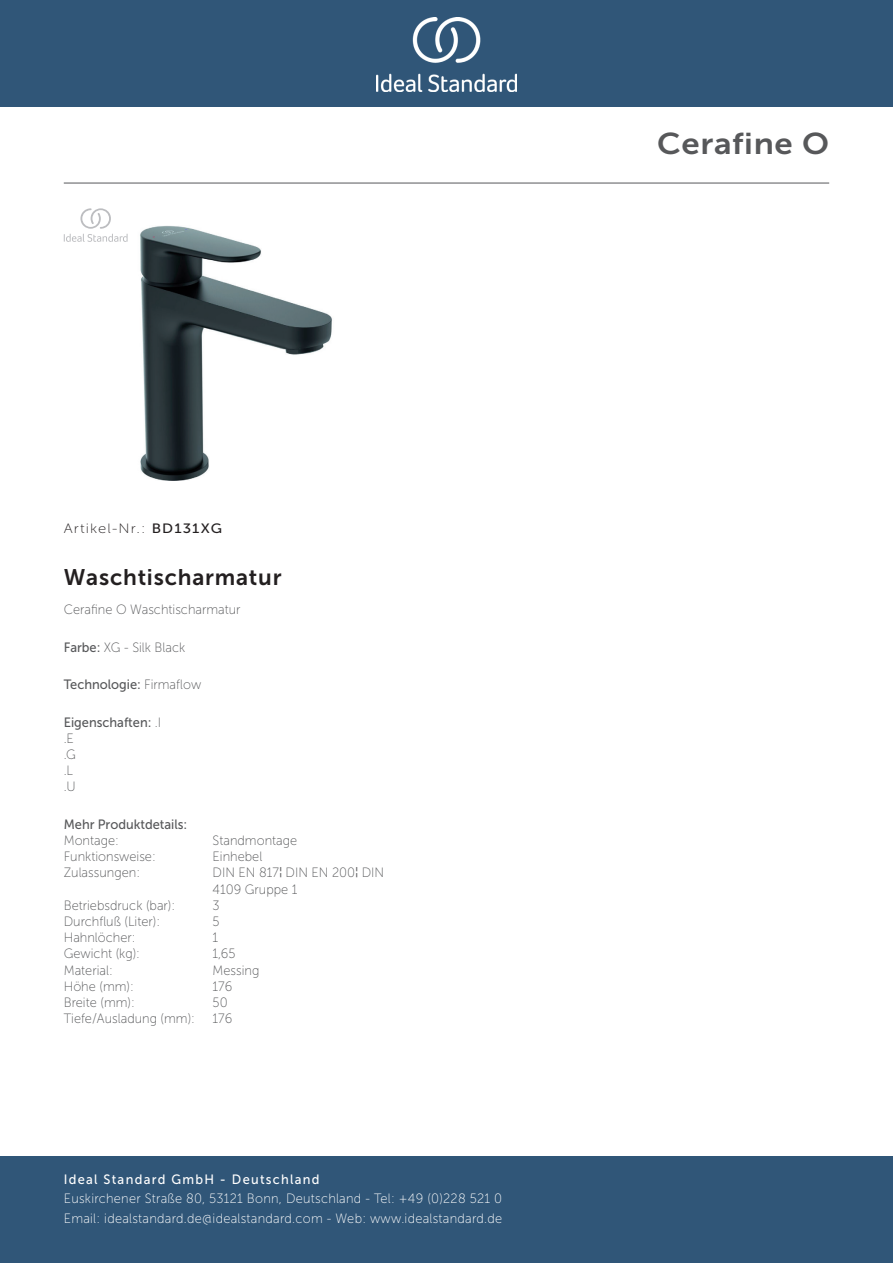
<style>
.page{position:relative;width:893px;height:1263px;background:#fff}
.page>*{position:absolute;margin:0;border:0;box-sizing:border-box;transform-origin:0 0}
._001_Produkttyp{font:30px "Museo Sans 700";letter-spacing:.02em;color:#57585a;scale:1.1 1}
.t1{font:22.5px "Museo Sans 700";letter-spacing:.035em;color:#231f20}
.t2{font:13.5px/19.5px "Museo Sans 100";letter-spacing:.02em;color:#fff;scale:.95 1}
.Accreditations{font:13.5px/16.2px "Museo Sans 100";color:#57585a;scale:.95 1}
.Features{font:13.5px/16.2px "Museo Sans 500";color:#57585a;scale:.95 1}
.t3{font:13.5px "Museo Sans 500";letter-spacing:.1em;color:#fff;scale:.95 1}
.Marketing_Descriptio{font:13.5px "Museo Sans 100";color:#57585a;scale:.95 1}
.Operation_Type{font:13.5px "Museo Sans 100";color:#57585a;scale:.95 1}
.Depth__mm{font:13.5px "Museo Sans 100";color:#57585a;scale:.95 1}
.Technology{font:13.5px "Museo Sans 500";color:#57585a;scale:.95 1}
.Mounting{font:13.5px "Museo Sans 100";color:#57585a;scale:.95 1}
.Operation_Pressure{font:13.5px "Museo Sans 100";color:#57585a;scale:.95 1}
.t4{font:13.5px "Museo Sans 100";letter-spacing:.075em;color:#231f20;scale:1.1 1}
.Colour{font:13.5px "Museo Sans 100";color:#57585a;scale:.95 1}
.Flow_Rate__litre{font:13.5px "Museo Sans 100";color:#57585a;scale:.95 1}
.Net_Weight__kg{font:13.5px "Museo Sans 100";color:#57585a;scale:.95 1}
.Material{font:13.5px "Museo Sans 100";color:#57585a;scale:.95 1}
.Width__mm{font:13.5px "Museo Sans 100";color:#57585a;scale:.95 1}
.Tap_Holes{font:13.5px "Museo Sans 100";color:#57585a;scale:.95 1}
.Height__mm{font:13.5px "Museo Sans 100";color:#57585a;scale:.95 1}
.s1{font-family:"Museo Sans 500"}
.s2{font-family:"Museo Sans 100"}
</style>
<div class="page">
<div style="left:0;top:1157px;width:893px;height:106px;background:#305678"></div>
<div style="left:0;top:0;width:893px;height:107px;background:#305678"></div>
<img style="left:376px;top:18px;width:141px;height:73px">
<hr style="left:64px;top:183px;width:765px;height:1px;background:#57585a">
<img style="left:140px;top:226px;width:192px;height:254px">
<svg style="left:64px;top:208px;width:64px;height:34px"></svg>
<p class="t4" style="left:64px;top:521px;width:145px">Artikel-Nr.: <span class="s1">BD131XG</span></p>
<p class="t1" style="left:64px;top:565px;width:219px">Waschtischarmatur</p>
<p class="Marketing_Descriptio" style="left:64px;top:602px;width:188px">Cerafine O Waschtischarmatur</p>
<p class="Colour" style="left:64px;top:640px;width:129px"><span class="s1">Farbe:</span> XG - Silk Black</p>
<p class="Technology" style="left:64px;top:677px;width:146px">Technologie: <span class="s2">Firmaflow</span></p>
<p class="Features" style="left:64px;top:714px;width:104px">Eigenschaften: <span class="s2">.I .E<br>.G<br>.L<br>.U</span></p>
<p class="Features" style="left:64px;top:816px;width:132px">Mehr Produktdetails:</p>
<p class="Mounting" style="left:64px;top:833px;width:60px">Montage:</p>
<p class="Mounting" style="left:213px;top:833px;width:91px">Standmontage</p>
<p class="Operation_Type" style="left:64px;top:849px;width:98px">Funktionsweise:</p>
<p class="Operation_Type" style="left:213px;top:849px;width:54px">Einhebel</p>
<p class="Accreditations" style="left:64px;top:865px;width:82px">Zulassungen:</p>
<p class="Accreditations" style="left:213px;top:865px;width:182px">DIN EN 817¦DIN EN 200¦DIN<br>4109 Gruppe 1</p>
<p class="Operation_Pressure" style="left:64px;top:898px;width:119px">Betriebsdruck (bar):</p>
<p class="Operation_Pressure" style="left:213px;top:898px;width:9px">3</p>
<p class="Flow_Rate__litre" style="left:64px;top:914px;width:103px">Durchfluß (Liter):</p>
<p class="Flow_Rate__litre" style="left:213px;top:914px;width:9px">5</p>
<p class="Tap_Holes" style="left:64px;top:930px;width:77px">Hahnlöcher:</p>
<p class="Tap_Holes" style="left:213px;top:930px;width:7px">1</p>
<p class="Net_Weight__kg" style="left:64px;top:947px;width:82px">Gewicht (kg):</p>
<p class="Net_Weight__kg" style="left:213px;top:947px;width:26px">1,65</p>
<p class="Material" style="left:64px;top:963px;width:53px">Material:</p>
<p class="Material" style="left:213px;top:963px;width:51px">Messing</p>
<p class="Height__mm" style="left:64px;top:979px;width:75px">Höhe (mm):</p>
<p class="Height__mm" style="left:213px;top:979px;width:22px">176</p>
<p class="Width__mm" style="left:64px;top:995px;width:76px">Breite (mm):</p>
<p class="Width__mm" style="left:213px;top:995px;width:17px">50</p>
<p class="Depth__mm" style="left:64px;top:1011px;width:140px">Tiefe/Ausladung (mm):</p>
<p class="Depth__mm" style="left:213px;top:1011px;width:22px">176</p>
<p class="t3" style="left:64px;top:1172px;width:271px">Ideal Standard GmbH - Deutschland</p>
<p class="t2" style="left:64px;top:1189px;width:463px">Euskirchener Straße 80, 53121 Bonn, Deutschland - Tel: +49 (0)228 521 0<br>Email: idealstandard.de@idealstandard.com - Web: www.idealstandard.de</p>
<p class="_001_Produkttyp" style="left:657px;top:127px;width:158px">Cerafine O</p>
</div>
